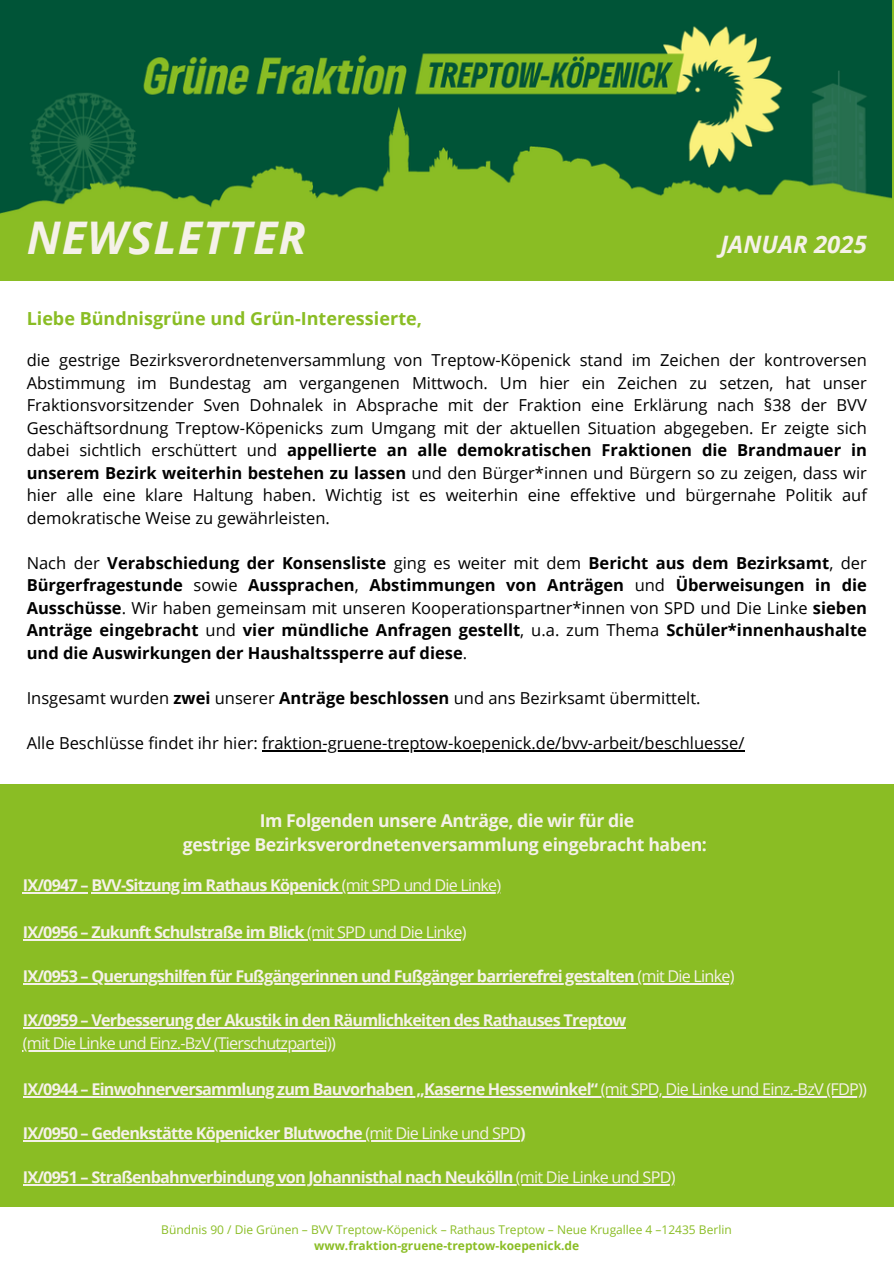
<style>
.page{position:relative;width:894px;height:1264px;background:#fff}
.page>*{position:absolute;margin:0;border:0;box-sizing:border-box;transform-origin:0 0}
.t1{font:italic 700 45px "Open Sans";letter-spacing:.025em;color:#f5f1e9}
.t2{font:italic 700 24px "Open Sans";color:#f5f1e9}
.t3{font:700 18px "Open Sans";color:#8abd24}
.t4{font:700 17.7px "Open Sans";letter-spacing:-.025em;color:#f5f1e9}
.t5{font:16.5px/22.5px "Open Sans";color:#000;text-align:justify}
.t6{font:700 16.5px/22.5px "Open Sans";color:#000;text-align:justify}
.t7{font:700 16.2px "Open Sans";letter-spacing:-.05em;color:#f5f1e9}
.t8{font:16.2px "Open Sans";letter-spacing:-.05em;color:#f5f1e9}
.t9{font:12px "Open Sans";color:#8abd24}
.t10{font:700 12px "Open Sans";color:#8abd24}
.s1{font-weight:700}
.s2{font-weight:400}
</style>
<div class="page">
<div style="left:0;top:0;width:893px;height:280px;background:#8abd24"></div>
<img style="left:0;top:0;width:891px;height:214px">
<div style="left:0;top:783px;width:893px;height:423px;background:#8abd24"></div>
<hr style="left:262px;top:750px;width:482px;height:1px;background:#000">
<hr style="left:23px;top:939px;width:68px;height:1px;background:#f5f1e9">
<hr style="left:91px;top:939px;width:216px;height:1px;background:#f5f1e9">
<hr style="left:307px;top:939px;width:159px;height:1px;background:#f5f1e9">
<hr style="left:23px;top:983px;width:68px;height:1px;background:#f5f1e9">
<hr style="left:91px;top:983px;width:543px;height:1px;background:#f5f1e9">
<hr style="left:634px;top:983px;width:99px;height:1px;background:#f5f1e9">
<hr style="left:23px;top:892px;width:65px;height:1px;background:#f5f1e9">
<hr style="left:91px;top:892px;width:247px;height:1px;background:#f5f1e9">
<hr style="left:338px;top:892px;width:162px;height:1px;background:#f5f1e9">
<hr style="left:23px;top:1027px;width:68px;height:1px;background:#f5f1e9">
<hr style="left:91px;top:1027px;width:534px;height:1px;background:#f5f1e9">
<hr style="left:23px;top:1049px;width:312px;height:2px;background:#f5f1e9">
<hr style="left:23px;top:1096px;width:68px;height:1px;background:#f5f1e9">
<hr style="left:100px;top:1096px;width:500px;height:1px;background:#f5f1e9">
<hr style="left:600px;top:1096px;width:265px;height:1px;background:#f5f1e9">
<hr style="left:23px;top:1140px;width:68px;height:1px;background:#f5f1e9">
<hr style="left:102px;top:1140px;width:263px;height:1px;background:#f5f1e9">
<hr style="left:365px;top:1140px;width:155px;height:1px;background:#f5f1e9">
<hr style="left:23px;top:1183px;width:68px;height:2px;background:#f5f1e9">
<hr style="left:91px;top:1183px;width:41px;height:2px;background:#f5f1e9">
<hr style="left:132px;top:1183px;width:384px;height:2px;background:#f5f1e9">
<hr style="left:516px;top:1183px;width:158px;height:2px;background:#f5f1e9">
<h3 class="t1" style="left:27px;top:206px;width:280px">NEWSLETTER</h3>
<h4 class="t3" style="left:27px;top:306px;width:396px">Liebe Bündnisgrüne und Grün-Interessierte,</h4>
<h4 class="t2" style="left:720px;top:227px;width:148px">JANUAR 2025</h4>
<p class="t5" style="left:27px;top:348px;width:841px">die gestrige Bezirksverordnetenversammlung von Treptow-Köpenick stand im Zeichen der kontroversen Abstimmung im Bundestag am vergangenen Mittwoch. Um hier ein Zeichen zu setzen, hat unser Fraktionsvorsitzender Sven Dohnalek in Absprache mit der Fraktion eine Erklärung nach §38 der BVV Geschäftsordnung Treptow-Köpenicks zum Umgang mit der aktuellen Situation abgegeben. Er zeigte sich dabei sichtlich erschüttert und <span class="s1">appellierte an alle demokratischen Fraktionen die Brandmauer in unserem Bezirk weiterhin bestehen zu lassen</span> und den Bürger*innen und Bürgern so zu zeigen, dass wir hier alle eine klare Haltung haben. Wichtig ist es weiterhin eine effektive und bürgernahe Politik auf demokratische Weise zu gewährleisten.</p>
<h1 class="t6" style="left:27px;top:551px;width:841px"><span class="s2">Nach der</span> Verabschiedung der Konsensliste <span class="s2">ging es weiter mit dem</span> Bericht aus dem Bezirksamt<span class="s2">, der </span>Bürgerfragestunde <span class="s2">sowie</span> Aussprachen<span class="s2">,</span> Abstimmungen von Anträgen <span class="s2">und</span> Überweisungen in die Ausschüsse<span class="s2">. Wir haben gemeinsam mit unseren Kooperationspartner*innen von SPD und Die Linke</span> sieben Anträge eingebracht <span class="s2">und</span> vier mündliche Anfragen gestellt<span class="s2">, u.a. zum Thema</span> Schüler*innenhaushalte und die Auswirkungen der Haushaltssperre auf diese<span class="s2">.</span></h1>
<h2 class="t5" style="left:27px;top:686px;width:675px">Insgesamt wurden <span class="s1">zwei</span> unserer <span class="s1">Anträge beschlossen</span> und ans Bezirksamt übermittelt.</h2>
<h3 class="t5" style="left:27px;top:731px;width:719px">Alle Beschlüsse findet ihr hier: fraktion-gruene-treptow-koepenick.de/bvv-arbeit/beschluesse/</h3>
<h4 class="t4" style="left:259px;top:807px;width:376px">Im Folgenden unsere Anträge, die wir für die</h4>
<h4 class="t4" style="left:183px;top:832px;width:525px">gestrige Bezirksverordnetenversammlung eingebracht haben:</h4>
<h5 class="t7" style="left:23px;top:873px;width:480px">IX/0947 – BVV-Sitzung im Rathaus Köpenick <span class="s2">(mit SPD und Die Linke)</span></h5>
<h5 class="t7" style="left:23px;top:921px;width:445px">IX/0956 – Zukunft Schulstraße im Blick <span class="s2">(mit SPD und Die Linke)</span></h5>
<h5 class="t7" style="left:23px;top:965px;width:713px">IX/0953 – Querungshilfen für Fußgängerinnen und Fußgänger barrierefrei gestalten <span class="s2">(mit Die Linke)</span></h5>
<p class="t7" style="left:23px;top:1009px;width:605px">IX/0959 – Verbesserung der Akustik in den Räumlichkeiten des Rathauses Treptow</p>
<p class="t8" style="left:23px;top:1031px;width:314px">(mit Die Linke und Einz.-BzV (Tierschutzpartei))</p>
<p class="t7" style="left:23px;top:1077px;width:845px">IX/0944 – Einwohnerversammlung zum Bauvorhaben „Kaserne Hessenwinkel“ <span class="s2">(mit SPD, Die Linke und Einz.-BzV (FDP))</span></p>
<p class="t7" style="left:23px;top:1121px;width:504px">IX/0950 – Gedenkstätte Köpenicker Blutwoche <span class="s2">(mit Die Linke und SPD</span>)</p>
<p class="t7" style="left:23px;top:1165px;width:654px">IX/0951 – Straßenbahnverbindung von Johannisthal nach Neukölln <span class="s2">(mit Die Linke und SPD)</span></p>
<p class="t9" style="left:161px;top:1220px;width:572px">Bündnis 90 / Die Grünen – BVV Treptow-Köpenick – Rathaus Treptow – Neue Krugallee 4 –12435 Berlin</p>
<p class="t10" style="left:314px;top:1236px;width:266px">www.fraktion-gruene-treptow-koepenick.de</p>
</div>
